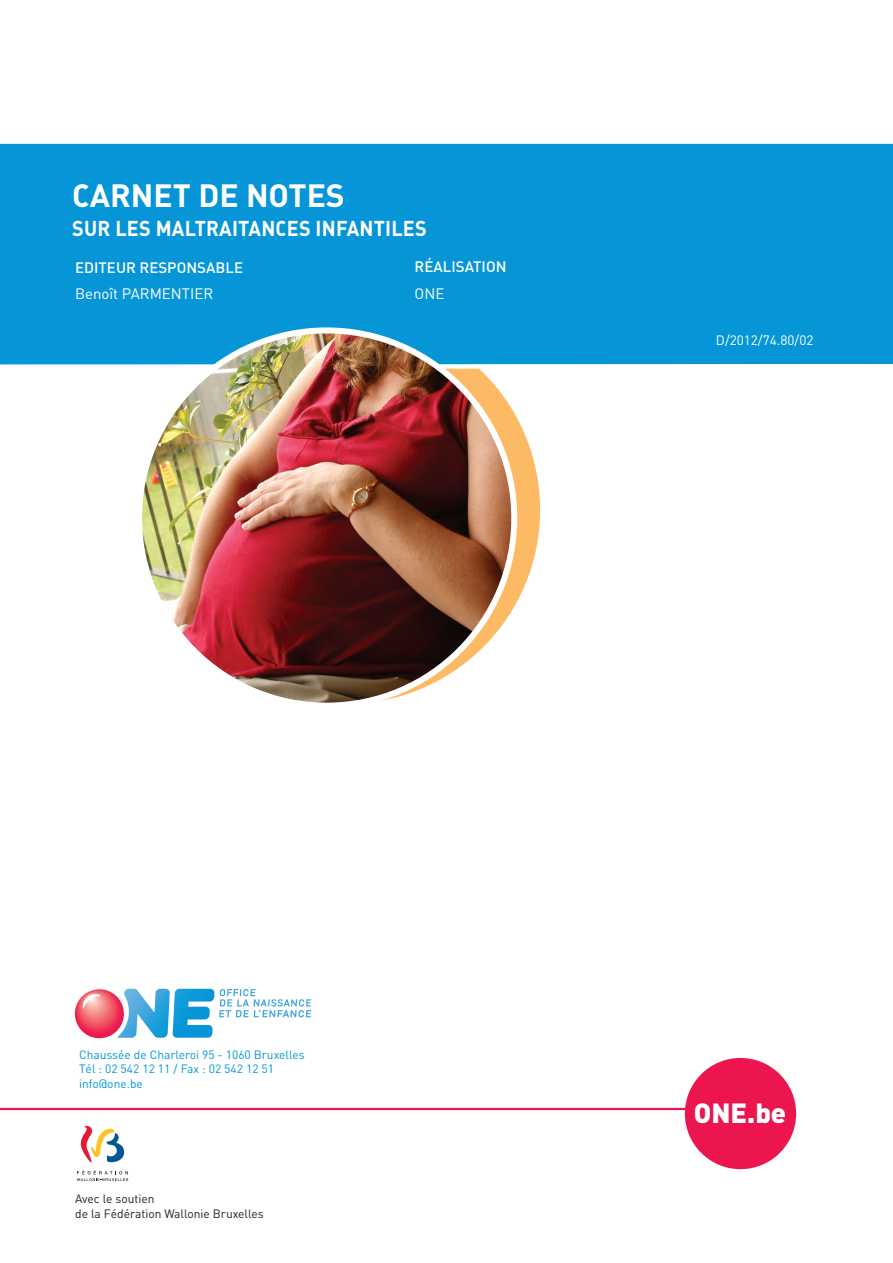
<style>
.page{position:relative;width:893px;height:1263px;background:#fff}
.page>*{position:absolute;margin:0;border:0;box-sizing:border-box;transform-origin:0 0}
.t1{font:31.8px "DIN Bold Alternate";color:#fff}
.t2{font:900 27.45px "DIN";color:#fff}
.t3{font:21.15px "DIN Bold Alternate";letter-spacing:.01em;color:#fff;scale:.93 1}
.t4{font:500 15px "DIN";color:#fff}
.t5{font:15px "DIN";color:#fff}
.t6{font:13.5px "DIN";color:#fff}
.t7{font:12px "DIN";color:#0696d7}
.t8{font:12px/14.4px "DIN";color:#231f20}
</style>
<div class="page">
<svg style="left:380px;top:371px;width:160px;height:330px"></svg>
<div style="left:0;top:143px;width:893px;height:228px;background:#0696d7"></div>
<img style="left:139px;top:330px;width:375px;height:376px;border-radius:188px">
<svg style="left:77px;top:1170px;width:51px;height:11px"></svg>
<svg style="left:80px;top:1125px;width:45px;height:38px"></svg>
<div style="left:682px;top:1055px;width:117px;height:117px;background:#ed154e;border-radius:50%"></div>
<div style="left:679px;top:1052px;width:123px;height:123px;border:6px solid #fff;border-radius:50%"></div>
<hr style="left:0;top:1108px;width:690px;height:2px;background:#ed154e">
<svg style="left:75px;top:989px;width:236px;height:49px"></svg>
<p class="t1" style="left:72px;top:174px;width:274px">CARNET DE NOTES</p>
<p class="t3" style="left:72px;top:215px;width:383px">SUR LES MALTRAITANCES INFANTILES</p>
<p class="t4" style="left:75px;top:258px;width:169px">EDITEUR RESPONSABLE</p>
<p class="t5" style="left:75px;top:285px;width:140px">Benoît PARMENTIER</p>
<p class="t4" style="left:415px;top:257px;width:93px">RÉALISATION</p>
<p class="t5" style="left:415px;top:284px;width:31px">ONE</p>
<p class="t6" style="left:716px;top:332px;width:99px">D/2012/74.80/02</p>
<p class="t7" style="left:79px;top:1047px;width:227px">Chaussée de Charleroi 95 - 1060 Bruxelles</p>
<p class="t7" style="left:79px;top:1061px;width:197px">Tél : 02 542 12 11 / Fax : 02 542 12 51</p>
<p class="t7" style="left:79px;top:1076px;width:65px">info@one.be</p>
<p class="t8" style="left:75px;top:1191px;width:190px">Avec le soutien<br>de la Fédération Wallonie Bruxelles</p>
<p class="t2" style="left:694px;top:1095px;width:94px">ONE.be</p>
</div>
